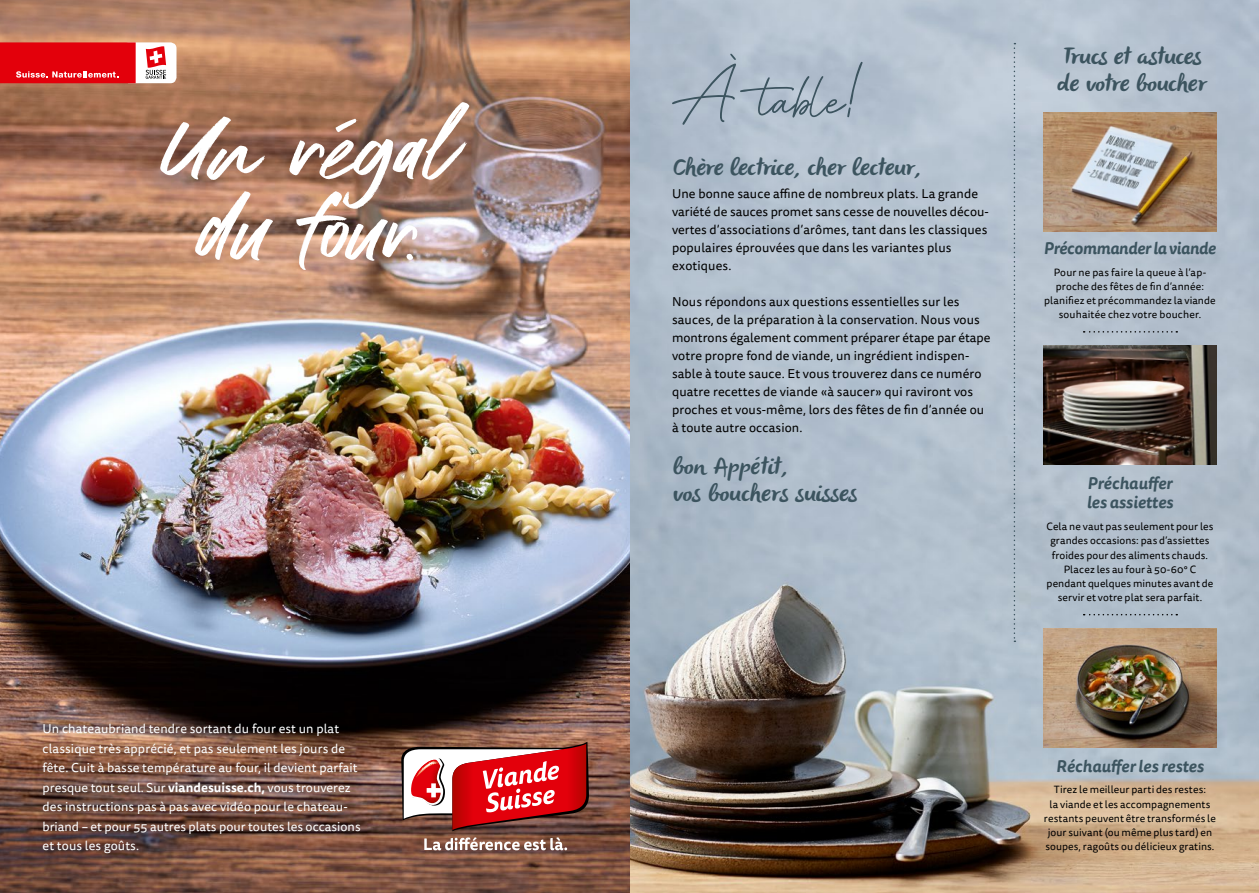
<style>
.page{position:relative;width:1259px;height:893px;background:#fff}
.page>*{position:absolute;margin:0;border:0;box-sizing:border-box;transform-origin:0 0}
.t1{font:700 63px "Kalista Script";color:#3c545f}
.t2{font:italic 24px/27px "Olivier";color:#3c545f}
.t3{font:italic 700 16.5px/19.5px "Tisa Sans OT";color:#3c545f}
.t4{font:italic 700 16.5px "Tisa Sans OT";letter-spacing:-.02em;color:#3c545f}
.t5{font:12.75px/18px "Tisa Sans OT";letter-spacing:.01em;color:#000}
.t6{font:12.75px/19.5px "Tisa Sans OT";letter-spacing:.01em;color:#fff}
.t7{font:10.5px/14.2px "Tisa Sans OT";letter-spacing:.01em;color:#000;text-align:center}
.s1{font-weight:700}
</style>
<div class="page">
<img style="left:0;top:0;width:1259px;height:893px">
<svg style="left:1013px;top:43px;width:2px;height:599px"></svg>
<svg style="left:1083px;top:614px;width:94px;height:1px"></svg>
<svg style="left:1083px;top:331px;width:94px;height:2px"></svg>
<div style="left:32px;top:713px;width:339px;height:152px;background:#000;opacity:.5"></div>
<img style="left:1043px;top:113px;width:173px;height:119px">
<img style="left:1043px;top:345px;width:173px;height:119px">
<img style="left:1043px;top:628px;width:173px;height:119px">
<div style="left:123px;top:42px;width:53px;height:41px;background:#fff;border-radius:6px"></div>
<svg style="left:146px;top:46px;width:20px;height:33px"></svg>
<div style="left:0;top:42px;width:136px;height:41px;background:#e3000b"></div>
<svg style="left:16px;top:71px;width:102px;height:7px"></svg>
<svg style="left:424px;top:837px;width:143px;height:13px"></svg>
<svg style="left:401px;top:742px;width:188px;height:89px"></svg>
<svg style="left:160px;top:116px;width:105px;height:64px"></svg>
<img style="left:289px;top:102px;width:180px;height:168px">
<svg style="left:195px;top:191px;width:78px;height:69px"></svg>
<p class="t6" style="left:43px;top:720px;width:320px">Un chateaubriand tendre sortant du four est un plat classique très apprécié, et pas seulement les jours de fête. Cuit à basse température au four, il devient parfait presque tout seul. Sur <span class="s1">viandesuisse.ch,</span> vous trouverez des instructions pas à pas avec vidéo pour le chateau&shy;briand – et pour 55 autres plats pour toutes les occasions et tous les goûts.</p>
<h1 class="t1" style="left:672px;top:54px;width:191px">À table!</h1>
<h2 class="t2" style="left:672px;top:155px;width:256px">Chèrelectrice,c herlecteur,</h2>
<p class="t5" style="left:672px;top:185px;width:318px">Une bonne sauce affine de nombreux plats. La grande variété de sauces promet sans cesse de nouvelles décou&shy;vertes d’associations d’arômes, tant dans les classiques populaires éprouvées que dans les variantes plus exotiques.</p>
<p class="t5" style="left:672px;top:293px;width:320px">Nous répondons aux questions essentielles sur les sauces, de la préparation à la conservation. Nous vous montrons également comment préparer étape par étape votre propre fond de viande, un ingrédient indispen&shy;sable à toute sauce. Et vous trouverez dans ce numéro quatre recettes de viande «à saucer» qui raviront vos proches et vous-même, lors des fêtes de fin d’année ou à toute autre occasion.</p>
<h2 class="t2" style="left:672px;top:455px;width:192px">bon Appétit,<br>vos bo uc hers suisses</h2>
<h2 class="t2" style="left:1056px;top:44px;width:156px">Trucsetastuces devotreboucher</h2>
<p class="t4" style="left:1044px;top:238px;width:174px">Précommander la viande</p>
<p class="t7" style="left:1044px;top:266px;width:173px">Pour ne pas faire la queue à l’ap&shy;proche des fêtes de fin d’année: planifiez et précommandez la viande souhaitée chez votre boucher.</p>
<p class="t3" style="left:1086px;top:474px;width:88px">Préchauffer les assiettes</p>
<p class="t7" style="left:1046px;top:520px;width:169px">Cela ne vaut pas seulement pour les grandes occasions: pas d’assiettes froides pour des aliments chauds.<br>Placez les au four à 50-60° C pendant quelques minutes avant de servir et votre plat sera parfait.</p>
<p class="t3" style="left:1056px;top:757px;width:149px">Réchauffer les restes</p>
<p class="t7" style="left:1044px;top:783px;width:173px">Tirez le meilleur parti des restes:<br>la viande et les accompagnements restants peuvent être transformés le jour suivant (ou même plus tard) en soupes, ragoûts ou délicieux gratins.</p>
</div>
